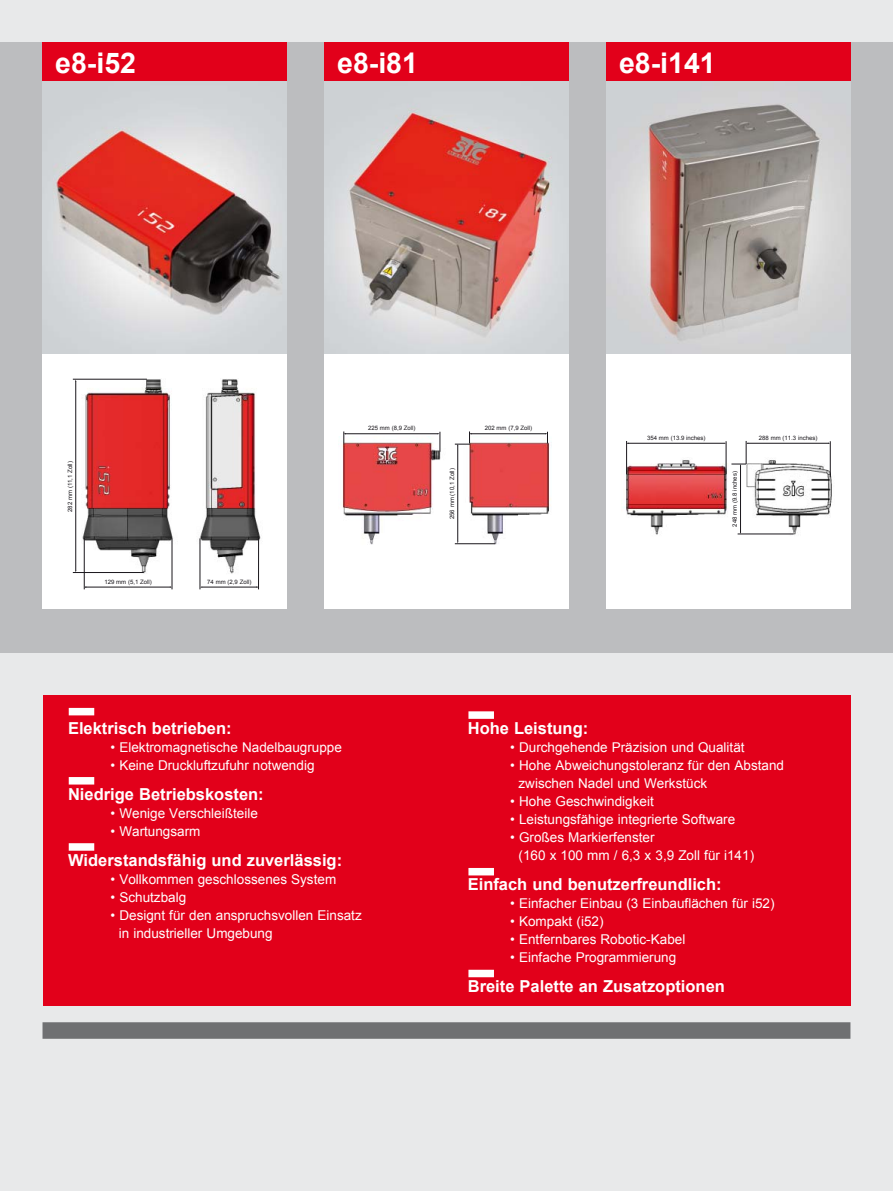
<style>
.page{position:relative;width:893px;height:1191px;background:#fff}
.page>*{position:absolute;margin:0;border:0;box-sizing:border-box;transform-origin:0 0}
.t1{font:700 28.5px "Arial";color:#fff}
.t2{font:700 16.5px "Arial";color:#fff}
.t3{font:13.5px/18px "Arial";color:#fff}
.t4{font:6px "Arial";color:#1a171c}
</style>
<div class="page">
<div style="left:0;top:0;width:893px;height:1190px;background:#e8e9ea"></div>
<div style="left:0;top:43px;width:893px;height:610px;background:#bcbdbf"></div>
<div style="left:43px;top:695px;width:807px;height:310px;background:#e2001a"></div>
<div style="left:43px;top:1022px;width:807px;height:16px;background:#6f7072"></div>
<div style="left:69px;top:708px;width:25px;height:7px;background:#fff"></div>
<div style="left:69px;top:777px;width:25px;height:7px;background:#fff"></div>
<div style="left:468px;top:711px;width:26px;height:8px;background:#fff"></div>
<div style="left:468px;top:868px;width:26px;height:7px;background:#fff"></div>
<div style="left:468px;top:969px;width:26px;height:8px;background:#fff"></div>
<div style="left:69px;top:843px;width:25px;height:7px;background:#fff"></div>
<div style="left:43px;top:353px;width:244px;height:255px;background:#fff"></div>
<img style="left:43px;top:81px;width:244px;height:273px">
<div style="left:43px;top:43px;width:244px;height:38px;background:#e2001a"></div>
<img style="left:76px;top:379px;width:185px;height:195px">
<hr style="left:172px;top:538px;width:1px;height:51px;background:#1a171c">
<hr style="left:84px;top:538px;width:1px;height:51px;background:#1a171c">
<hr style="left:85px;top:587px;width:86px;height:1px;background:#1a171c">
<hr style="left:258px;top:538px;width:1px;height:51px;background:#1a171c">
<hr style="left:200px;top:538px;width:1px;height:51px;background:#1a171c">
<hr style="left:201px;top:587px;width:56px;height:1px;background:#1a171c">
<hr style="left:73px;top:572px;width:71px;height:1px;background:#1a171c">
<hr style="left:73px;top:379px;width:74px;height:1px;background:#1a171c">
<hr style="left:75px;top:381px;width:1px;height:190px;background:#1a171c">
<div style="left:606px;top:353px;width:244px;height:255px;background:#fff"></div>
<img style="left:606px;top:81px;width:244px;height:273px">
<div style="left:606px;top:43px;width:244px;height:38px;background:#e2001a"></div>
<div style="left:324px;top:353px;width:244px;height:255px;background:#fff"></div>
<img style="left:324px;top:81px;width:244px;height:273px">
<div style="left:324px;top:43px;width:245px;height:38px;background:#e2001a"></div>
<img style="left:338px;top:437px;width:213px;height:108px">
<hr style="left:470px;top:433px;width:76px;height:1px;background:#1a171c">
<svg style="left:545px;top:432px;width:3px;height:11px"></svg>
<hr style="left:345px;top:433px;width:93px;height:1px;background:#1a171c">
<svg style="left:344px;top:431px;width:2px;height:12px"></svg>
<svg style="left:438px;top:432px;width:3px;height:20px"></svg>
<hr style="left:455px;top:543px;width:40px;height:1px;background:#1a171c">
<hr style="left:457px;top:445px;width:1px;height:96px;background:#1a171c">
<svg style="left:455px;top:431px;width:17px;height:15px"></svg>
<img style="left:623px;top:441px;width:209px;height:94px">
<hr style="left:830px;top:441px;width:1px;height:36px;background:#1a171c">
<hr style="left:747px;top:443px;width:82px;height:1px;background:#1a171c">
<hr style="left:738px;top:534px;width:56px;height:1px;background:#1a171c">
<hr style="left:740px;top:465px;width:1px;height:67px;background:#1a171c">
<hr style="left:726px;top:441px;width:1px;height:33px;background:#1a171c">
<hr style="left:626px;top:441px;width:1px;height:33px;background:#1a171c">
<hr style="left:627px;top:443px;width:97px;height:1px;background:#1a171c">
<svg style="left:724px;top:441px;width:24px;height:25px"></svg>
<h1 class="t1" style="left:55px;top:48px;width:82px">e8-i52</h1>
<h1 class="t1" style="left:337px;top:48px;width:82px">e8-i81</h1>
<h1 class="t1" style="left:619px;top:48px;width:98px">e8-i141</h1>
<p class="t4" style="left:67px;top:512px;width:52px;rotate:-90deg">282 mm (11,1 Zoll)</p>
<p class="t4" style="left:104px;top:578px;width:49px">129 mm (5,1 Zoll)</p>
<p class="t4" style="left:207px;top:578px;width:46px">74 mm (2,9 Zoll)</p>
<p class="t4" style="left:368px;top:425px;width:49px">225 mm (8,9 Zoll)</p>
<p class="t4" style="left:485px;top:425px;width:49px">202 mm (7,9 Zoll)</p>
<p class="t4" style="left:449px;top:519px;width:52px;rotate:-90deg">256 mm (10,1 Zoll)</p>
<p class="t4" style="left:647px;top:434px;width:60px">354 mm (13.9 inches)</p>
<p class="t4" style="left:731px;top:526px;width:57px;rotate:-90deg">248 mm (9.8 inches)</p>
<p class="t4" style="left:759px;top:434px;width:60px">288 mm (11.3 inches)</p>
<p class="t2" style="left:68px;top:719px;width:165px">Elektrisch betrieben:</p>
<p class="t3" style="left:111px;top:738px;width:233px">• Elektromagnetische Nadelbaugruppe</p>
<p class="t3" style="left:111px;top:756px;width:205px">• Keine Druckluftzufuhr notwendig</p>
<p class="t2" style="left:68px;top:785px;width:197px">Niedrige Betriebskosten:</p>
<p class="t3" style="left:111px;top:804px;width:149px">• Wenige Verschleißteile</p>
<p class="t3" style="left:111px;top:822px;width:91px">• Wartungsarm</p>
<p class="t2" style="left:68px;top:851px;width:276px">Widerstandsfähig und zuverlässig:</p>
<p class="t3" style="left:111px;top:870px;width:227px">• Vollkommen geschlossenes System</p>
<p class="t3" style="left:111px;top:888px;width:77px">• Schutzbalg</p>
<p class="t3" style="left:119px;top:906px;width:244px;text-indent:-8px">• Designt für den anspruchsvollen Einsatz in industrieller Umgebung</p>
<p class="t2" style="left:468px;top:719px;width:122px">Hohe Leistung:</p>
<p class="t3" style="left:510px;top:738px;width:236px">• Durchgehende Präzision und Qualität</p>
<p class="t3" style="left:518px;top:756px;width:267px;text-indent:-8px">• Hohe Abweichungstoleranz für den Abstand zwischen Nadel und Werkstück</p>
<p class="t3" style="left:510px;top:792px;width:145px">• Hohe Geschwindigkeit</p>
<p class="t3" style="left:510px;top:810px;width:226px">• Leistungsfähige integrierte Software</p>
<p class="t3" style="left:518px;top:828px;width:237px;text-indent:-8px">• Großes Markierfenster<br>(160 x 100 mm / 6,3 x 3,9 Zoll für i141)</p>
<p class="t2" style="left:468px;top:875px;width:255px">Einfach und benutzerfreundlich:</p>
<p class="t3" style="left:510px;top:894px;width:266px">• Einfacher Einbau (3 Einbauflächen für i52)</p>
<p class="t3" style="left:510px;top:912px;width:95px">• Kompakt (i52)</p>
<p class="t3" style="left:510px;top:930px;width:177px">• Entfernbares Robotic-Kabel</p>
<p class="t3" style="left:510px;top:948px;width:168px">• Einfache Programmierung</p>
<p class="t2" style="left:468px;top:977px;width:259px">Breite Palette an Zusatzoptionen</p>
</div>
